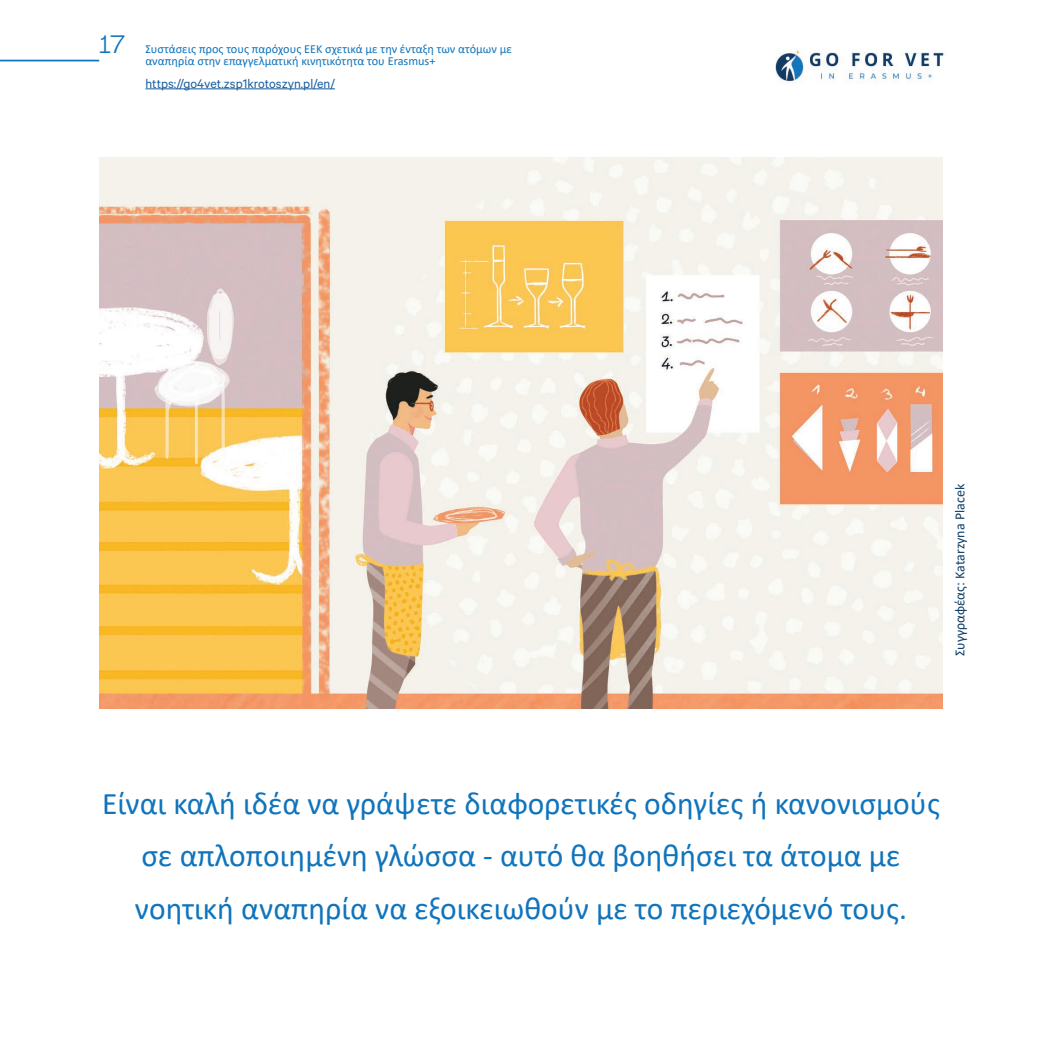
<style>
.page{position:relative;width:1042px;height:1042px;background:#fff}
.page>*{position:absolute;margin:0;border:0;box-sizing:border-box;transform-origin:0 0}
.t1{font:31.5px/52.5px "Calibri";color:#1074bc;text-align:center}
.t2{font:24.5px "Sharp Grotesk Light 21";color:#1074bc}
.t3{font:14px "Calibre";color:#175d9e}
.t4{font:14px "Calibri";color:#103f68}
.t5{font:12.25px/12.2px "Calibri";color:#1074bc}
</style>
<div class="page">
<hr style="left:0;top:60px;width:99px;height:1px;background:#1074bc">
<img style="left:775px;top:49px;width:169px;height:35px">
<hr style="left:145px;top:89px;width:190px;height:1px;background:#175d9e">
<img style="left:99px;top:158px;width:844px;height:551px">
<p class="t2" style="left:99px;top:25px;width:27px">17</p>
<p class="t5" style="left:145px;top:42px;width:368px">Συστάσεις προς τους παρόχους ΕΕΚ σχετικά με την ένταξη των ατόμων με αναπηρία στην επαγγελματική κινητικότητα του Erasmus+</p>
<p class="t3" style="left:145px;top:75px;width:191px">https://go4vet.zsp1krotoszyn.pl/en/</p>
<p class="t4" style="left:950px;top:656px;width:174px;rotate:-90deg">Συγγραφέας: Katarzyna Placek</p>
<p class="t1" style="left:102px;top:776px;width:839px">Είναι καλή ιδέα να γράψετε διαφορετικές οδηγίες ή κανονισμούς σε απλοποιημένη γλώσσα - αυτό θα βοηθήσει τα άτομα με νοητική αναπηρία να εξοικειωθούν με το περιεχόμενό τους.</p>
</div>
